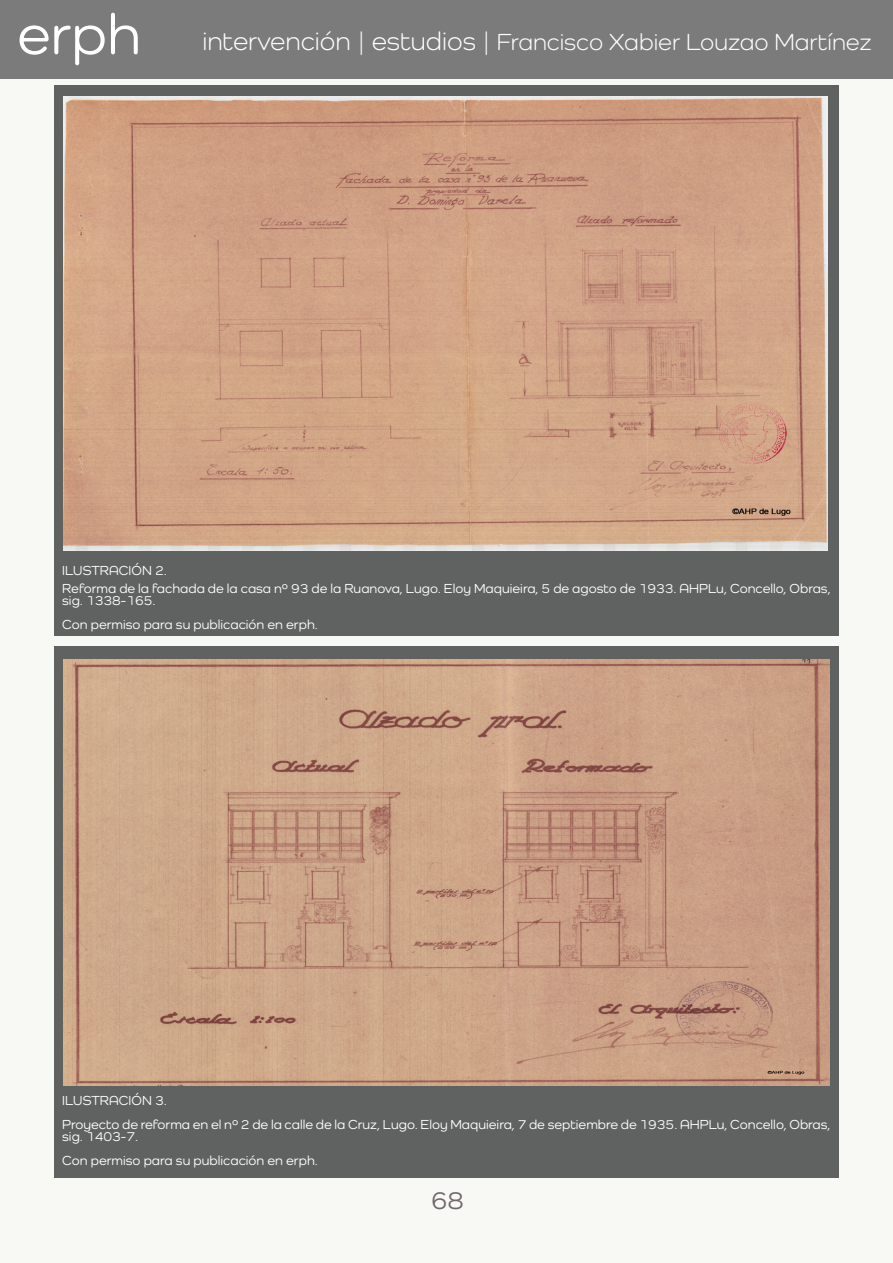
<style>
.page{position:relative;width:893px;height:1263px;background:#f8f8f5}
.page>*{position:absolute;margin:0;border:0;box-sizing:border-box;transform-origin:0 0}
.t1{font:500 58.5px "Como";color:#fff}
.t2{font:500 25.5px "Como";color:#716869}
.t3{font:24px "Como";color:#fff}
.t4{font:500 13.5px/24px "Como";color:#fff}
.s1{font-size:26.4px}
</style>
<div class="page">
<div style="left:0;top:0;width:893px;height:79px;background:#7b7b7b"></div>
<div style="left:54px;top:85px;width:785px;height:551px;background:#606161"></div>
<img style="left:64px;top:97px;width:763px;height:454px">
<div style="left:54px;top:646px;width:785px;height:532px;background:#606161"></div>
<img style="left:64px;top:659px;width:765px;height:426px">
<h1 class="t1" style="left:17px;top:-1px;width:125px">erph</h1>
<h3 class="t3" style="left:202px;top:27px;width:671px"><span class="s1">intervención | estudios |</span> Francisco Xabier Louzao Martínez</h3>
<p class="t4" style="left:62px;top:561px;width:770px;line-height:18px">ILUSTRACIÓN 2.<br>Reforma de la fachada de la casa nº 93 de la Ruanova, Lugo. Eloy Maquieira, 5 de agosto de 1933. AHPLu, Concello, Obras,</p>
<p class="t4" style="left:62px;top:588px;width:257px">sig. 1338-165.<br>Con permiso para su publicación en erph.</p>
<p class="t4" style="left:62px;top:1088px;width:770px">ILUSTRACIÓN 3.<br>Proyecto de reforma en el nº 2 de la calle de la Cruz, Lugo. Eloy Maquieira, 7 de septiembre de 1935. AHPLu, Concello, Obras,</p>
<p class="t4" style="left:62px;top:1124px;width:257px">sig. 1403-7.<br>Con permiso para su publicación en erph.</p>
<h2 class="t2" style="left:431px;top:1185px;width:34px">68</h2>
</div>
